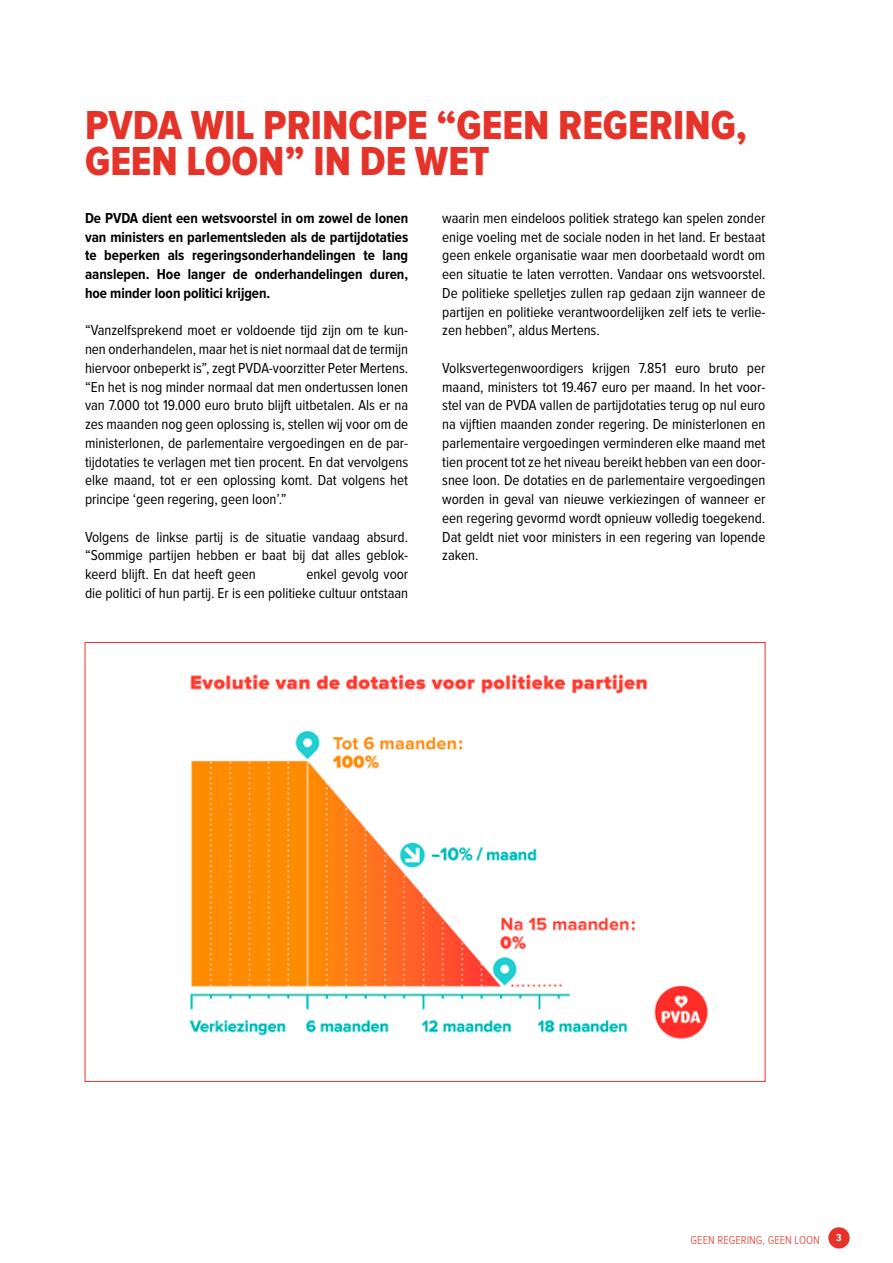
<style>
.page{position:relative;width:893px;height:1263px;background:#fff}
.page>*{position:absolute;margin:0;border:0;box-sizing:border-box;transform-origin:0 0}
.t1{font:42px/36px "Proxima Nova Cond Extrabld";color:#e63329}
.t2{font:15px/18.8px "Proxima Nova Cond";letter-spacing:-.005em;color:#000;text-align:justify}
.t3{font:700 15px/18.8px "Proxima Nova Cond";letter-spacing:-.005em;color:#000;text-align:justify}
.t4{font:300 12px "Proxima Nova Cond";color:#e63329}
.t5{font:700 10.5px "Proxima Nova Cond";color:#fff}
</style>
<div class="page">
<img style="left:189px;top:674px;width:519px;height:365px">
<div style="left:828px;top:1227px;width:22px;height:21px;background:#e63329;border-radius:50%"></div>
<h1 class="t1" style="left:85px;top:109px;width:664px">PVDA WIL PRINCIPE “GEEN REGERING,<br>GEEN LOON” IN DE WET</h1>
<p class="t3" style="left:85px;top:209px;width:325px">De PVDA dient een wetsvoorstel in om zowel de lonen van ministers en parlementsleden als de partijdotaties te beperken als regeringsonderhandelingen te lang aanslepen. Hoe langer de onderhandelingen duren, hoe minder loon politici krijgen.</p>
<p class="t2" style="left:85px;top:321px;width:325px">“Vanzelfsprekend moet er voldoende tijd zijn om te kun&shy;nen onderhandelen, maar het is niet normaal dat de termijn hiervoor onbeperkt is”, zegt PVDA-voorzitter Peter Mertens. “En het is nog minder normaal dat men ondertussen lonen van 7.000 tot 19.000 euro bruto blijft uitbetalen. Als er na zes maanden nog geen oplossing is, stellen wij voor om de ministerlonen, de parlementaire vergoedingen en de par&shy;tijdotaties te verlagen met tien procent. En dat vervolgens elke maand, tot er een oplossing komt. Dat volgens het principe ‘geen regering, geen loon’.”</p>
<p class="t2" style="left:85px;top:528px;width:325px">Volgens de linkse partij is de situatie vandaag absurd. “Sommige partijen hebben er baat bij dat alles geblok&shy;keerd blijft. En dat heeft geen</p>
<p class="t2" style="left:442px;top:209px;width:325px">waarin men eindeloos politiek stratego kan spelen zonder enige voeling met de sociale noden in het land. Er bestaat geen enkele organisatie waar men doorbetaald wordt om een situatie te laten verrotten. Vandaar ons wetsvoorstel.<br>De politieke spelletjes zullen rap gedaan zijn wanneer de partijen en politieke verantwoordelijken zelf iets te verlie&shy;zen hebben”, aldus Mertens.</p>
<p class="t2" style="left:442px;top:359px;width:325px">Volksvertegenwoordigers krijgen 7.851 euro bruto per maand, ministers tot 19.467 euro per maand. In het voor&shy;stel van de PVDA vallen de partijdotaties terug op nul euro na vijftien maanden zonder regering. De ministerlonen en parlementaire vergoedingen verminderen elke maand met tien procent tot ze het niveau bereikt hebben van een door&shy;snee loon. De dotaties en de parlementaire vergoedingen worden in geval van nieuwe verkiezingen of wanneer er een regering gevormd wordt opnieuw volledig toegekend.<br>Dat geldt niet voor ministers in een regering van lopende zaken.</p>
<p class="t2" style="left:85px;top:565px;width:325px;text-align:right">enkel gevolg voor<br>die politici of hun partij. Er is een politieke cultuur ontstaan</p>
<p class="t4" style="left:691px;top:1233px;width:131px">GEEN REGERING, GEEN LOON</p>
<p class="t5" style="left:836px;top:1231px;width:7px">3</p>
</div>
